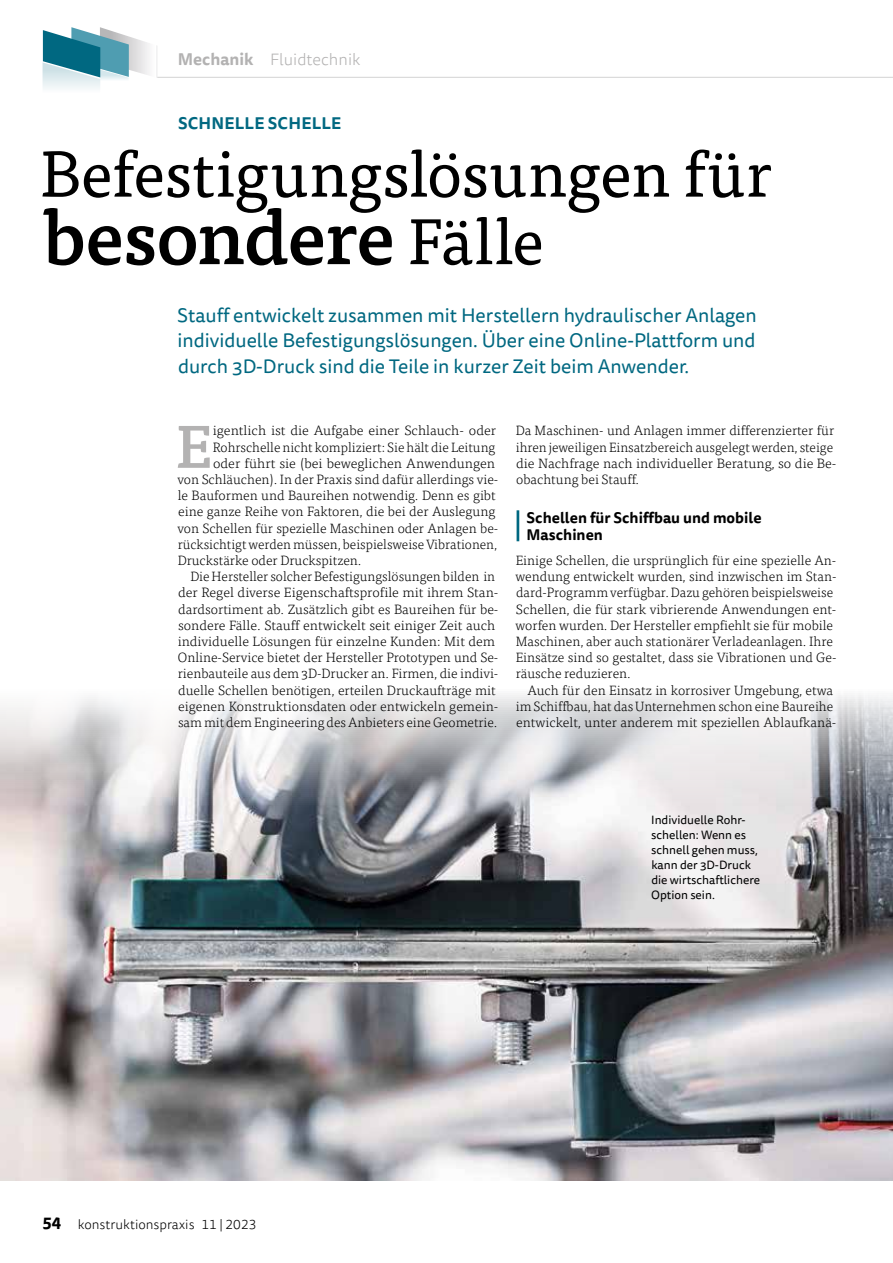
<style>
.page{position:relative;width:893px;height:1263px;background:#fff}
.page>*{position:absolute;margin:0;border:0;box-sizing:border-box;transform-origin:0 0}
.t1{font:500 76.5px "Tisa Pro";letter-spacing:-.015em;color:#000}
.t2{font:64.5px "Tisa Pro";letter-spacing:-.01em;color:#000}
.t3{font:500 59.7px "Tisa Pro";color:#b3b2b2}
.t4{font:19.5px/25.5px "Tisa Sans Pro";color:#006881;text-align:justify}
.t5{font:300 16.5px "Tisa Sans Pro";color:#b3b2b2}
.t6{font:700 16.5px "Tisa Sans Pro";letter-spacing:.01em;color:#006881}
.t7{font:700 15px/17.2px "Tisa Sans Pro";color:#000}
.t8{font:300 13.5px/16.2px "Tisa Pro";color:#000}
.t9{font:300 13.5px "Tisa Sans Pro";color:#000}
.t10{font:12px/15px "Tisa Sans Pro";color:#000}
.s1{font-weight:700}
.s2{font-weight:400;font-size:64.5px}
.s3{font-weight:700;font-size:16.5px}
</style>
<div class="page">
<svg style="left:43px;top:27px;width:114px;height:62px"></svg>
<hr style="left:157px;top:77px;width:736px;height:1px;background:#dadada">
<img style="left:0;top:693px;width:893px;height:488px">
<hr style="left:517px;top:510px;width:2px;height:31px;background:#006881">
<p class="t5" style="left:178px;top:49px;width:184px"><span class="s1">Mechanik</span> Fluidtechnik</p>
<p class="t6" style="left:178px;top:111px;width:165px">SCHNELLE SCHELLE</p>
<h2 class="t2" style="left:41px;top:126px;width:733px">Befestigungslösungen für</h2>
<h1 class="t1" style="left:43px;top:178px;width:503px">besondere <span class="s2">Fälle</span></h1>
<h3 class="t4" style="left:177px;top:303px;width:581px">Stauff entwickelt zusammen mit Herstellern hydraulischer Anlagen individuelle Befestigungslösungen. Über eine Online-Plattform und durch 3D-Druck sind die Teile in kurzer Zeit beim Anwender.</h3>
<h3 class="t3" style="left:176px;top:401px;width:39px">E</h3>
<p class="t8" style="left:213px;top:422px;width:285px">igentlich ist die Aufgabe einer Schlauch- oder</p>
<p class="t8" style="left:213px;top:438px;width:284px">Rohrschelle nicht kompliziert: Sie hält die Leitung</p>
<p class="t8" style="left:213px;top:454px;width:283px">oder führt sie (bei beweglichen Anwendungen</p>
<p class="t8" style="left:177px;top:471px;width:322px">von Schläuchen). In der Praxis sind dafür allerdings vie-</p>
<p class="t8" style="left:178px;top:487px;width:320px">le Bauformen und Baureihen notwendig. Denn es gibt</p>
<p class="t8" style="left:178px;top:503px;width:319px">eine ganze Reihe von Faktoren, die bei der Auslegung</p>
<p class="t8" style="left:177px;top:519px;width:322px">von Schellen für spezielle Maschinen oder Anlagen be-</p>
<p class="t8" style="left:178px;top:535px;width:321px">rücksichtigt werden müssen, beispielsweise Vibrationen,</p>
<p class="t8" style="left:178px;top:552px;width:185px">Druckstärke oder Druckspitzen.</p>
<p class="t8" style="left:190px;top:568px;width:306px">Die Hersteller solcher Befestigungslösungen bilden in</p>
<p class="t8" style="left:178px;top:584px;width:322px">der Regel diverse Eigenschaftsprofile mit ihrem Stan-</p>
<p class="t8" style="left:178px;top:600px;width:322px">dardsortiment ab. Zusätzlich gibt es Baureihen für be-</p>
<p class="t8" style="left:178px;top:616px;width:319px">sondere Fälle. Stauff entwickelt seit einiger Zeit auch</p>
<p class="t8" style="left:178px;top:633px;width:319px">individuelle Lösungen für einzelne Kunden: Mit dem</p>
<p class="t8" style="left:178px;top:649px;width:322px">Online-Service bietet der Hersteller Prototypen und Se-</p>
<p class="t8" style="left:178px;top:665px;width:322px">rienbauteile aus dem 3D-Drucker an. Firmen, die indivi-</p>
<p class="t8" style="left:178px;top:681px;width:319px">duelle Schellen benötigen, erteilen Druckaufträge mit</p>
<p class="t8" style="left:178px;top:697px;width:322px">eigenen Konstruktionsdaten oder entwickeln gemein-</p>
<p class="t8" style="left:178px;top:714px;width:321px">sam mit dem Engineering des Anbieters eine Geometrie.</p>
<p class="t8" style="left:516px;top:422px;width:322px">Da Maschinen- und Anlagen immer differenzierter für ihren jeweiligen Einsatzbereich ausgelegt werden, steige die Nachfrage nach individueller Beratung, so die Be&shy;obachtung bei Stauff.</p>
<p class="t7" style="left:526px;top:509px;width:237px">Schellen für Schiffbau und mobile<br>Maschinen</p>
<p class="t8" style="left:516px;top:552px;width:322px">Einige Schellen, die ursprünglich für eine spezielle An&shy;wendung entwickelt wurden, sind inzwischen im Stan&shy;dard-Programm verfügbar. Dazu gehören beispielsweise Schellen, die für stark vibrierende Anwendungen ent&shy;worfen wurden. Der Hersteller empfiehlt sie für mobile Maschinen, aber auch stationärer Verladeanlagen. Ihre Einsätze sind so gestaltet, dass sie Vibrationen und Ge&shy;räusche reduzieren.</p>
<p class="t8" style="left:516px;top:681px;width:322px;text-indent:12px">Auch für den Einsatz in korrosiver Umgebung, etwa im Schiffbau, hat das Unternehmen schon eine Baureihe entwickelt, unter anderem mit speziellen Ablaufkanä-</p>
<p class="t10" style="left:651px;top:813px;width:111px">Individuelle Rohr&shy;schellen: Wenn es schnell gehen muss, kann der 3D-Druck die wirtschaftlichere<br>Option sein.</p>
<p class="t9" style="left:43px;top:1216px;width:215px"><span class="s3">54</span> konstruktionspraxis 11 | 2023</p>
</div>
